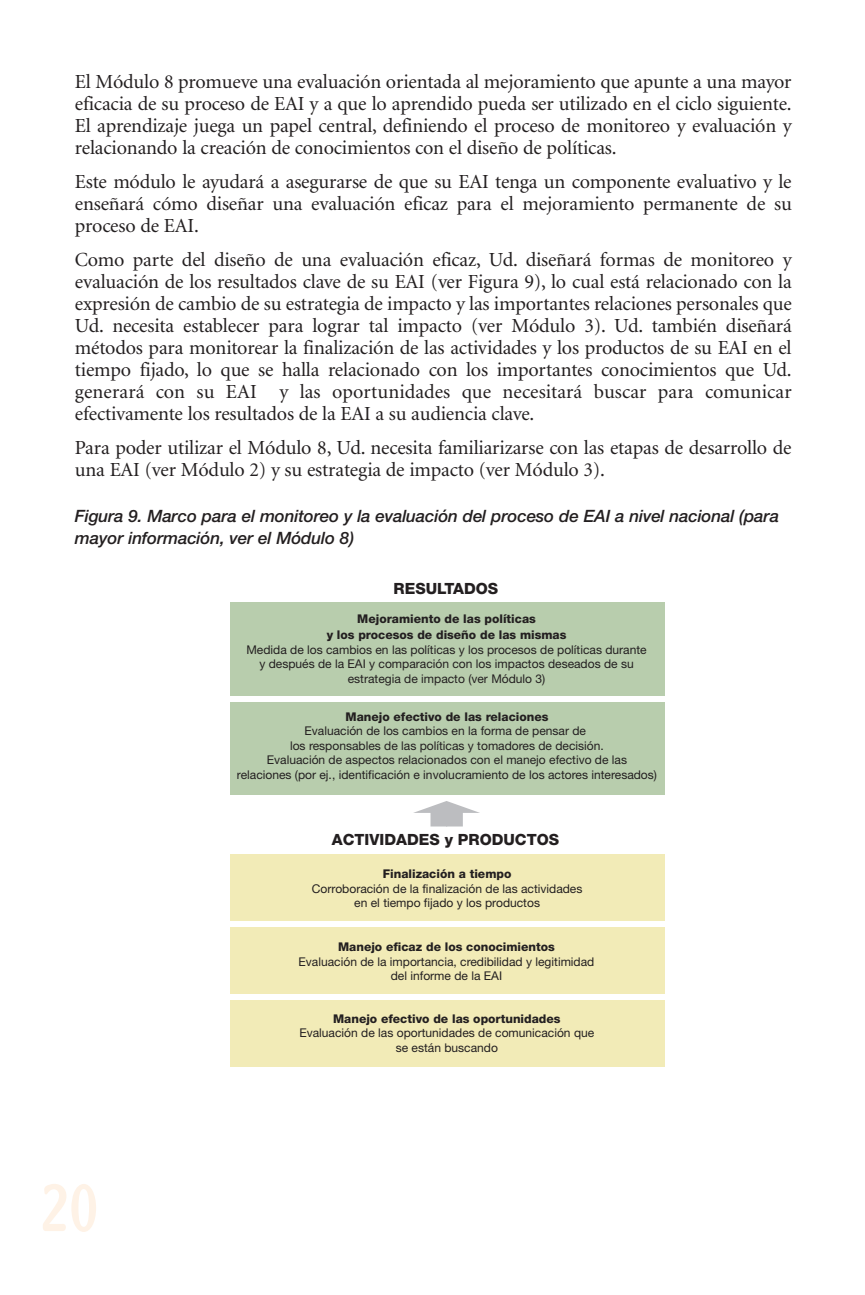
<style>
.page{position:relative;width:865px;height:1295px;background:#fff}
.page>*{position:absolute;margin:0;border:0;box-sizing:border-box;transform-origin:0 0}
.t1{font:72px "Clearface Got T Regu Ro 1";color:#fef2e6;scale:.8 1}
.t2{font:20px/22px "Minion";letter-spacing:-.01em;color:#231f20;text-align:justify}
.t3{font:italic 500 17px/22px "Helvetica Neue";letter-spacing:-.01em;color:#231f20}
.t4{font:800 15.4px "Helvetica Neue";color:#231f20}
.t5{font:12px/14.6px "Helvetica Neue";color:#231f20;text-align:center}
.t6{font:800 12px/16.4px "Helvetica Neue";color:#231f20;text-align:center}
</style>
<div class="page">
<svg style="left:230px;top:602px;width:435px;height:465px"></svg>
<p class="t2" style="left:75px;top:72px;width:718px">El Módulo 8 promueve una evaluación orientada al mejoramiento que apunte a una mayor eficacia de su proceso de EAI y a que lo aprendido pueda ser utilizado en el ciclo siguiente.<br>El aprendizaje juega un papel central, definiendo el proceso de monitoreo y evaluación y relacionando la creación de conocimientos con el diseño de políticas.</p>
<p class="t2" style="left:75px;top:172px;width:718px">Este módulo le ayudará a asegurarse de que su EAI tenga un componente evaluativo y le enseñará cómo diseñar una evaluación eficaz para el mejoramiento permanente de su proceso de EAI.</p>
<p class="t2" style="left:75px;top:250px;width:718px">Como parte del diseño de una evaluación eficaz, Ud. diseñará formas de monitoreo y evaluación de los resultados clave de su EAI (ver Figura 9), lo cual está relacionado con la expresión de cambio de su estrategia de impacto y las importantes relaciones personales que Ud. necesita establecer para lograr tal impacto (ver Módulo 3). Ud. también diseñará métodos para monitorear la finalización de las actividades y los productos de su EAI en el tiempo fijado, lo que se halla relacionado con los importantes conocimientos que Ud. generará con su EAI y las oportunidades que necesitará buscar para comunicar efectivamente los resultados de la EAI a su audiencia clave.</p>
<p class="t2" style="left:75px;top:438px;width:718px">Para poder utilizar el Módulo 8, Ud. necesita familiarizarse con las etapas de desarrollo de una EAI (ver Módulo 2) y su estrategia de impacto (ver Módulo 3).</p>
<p class="t3" style="left:75px;top:506px;width:705px">Figura 9. Marco para el monitoreo y la evaluación del proceso de EAI a nivel nacional (para mayor información, ver el Módulo 8)</p>
<p class="t4" style="left:393px;top:583px;width:106px">RESULTADOS</p>
<p class="t6" style="left:326px;top:611px;width:241px">Mejoramiento de las políticas<br>y los procesos de diseño de las mismas</p>
<p class="t5" style="left:246px;top:643px;width:401px">Medida de los cambios en las políticas y los procesos de políticas durante y después de la EAI y comparación con los impactos deseados de su estrategia de impacto (ver Módulo 3)</p>
<p class="t6" style="left:345px;top:709px;width:204px">Manejo efectivo de las relaciones</p>
<p class="t5" style="left:237px;top:725px;width:421px">Evaluación de los cambios en la forma de pensar de<br>los responsables de las políticas y tomadores de decisión.<br>Evaluación de aspectos relacionados con el manejo efectivo de las<br>relaciones (por ej., identificación e involucramiento de los actores interesados)</p>
<h1 class="t1" style="left:40px;top:1183px;width:74px">20</h1>
<p class="t4" style="left:332px;top:833px;width:229px">ACTIVIDADES y PRODUCTOS</p>
<p class="t6" style="left:382px;top:866px;width:130px">Finalización a tiempo</p>
<p class="t5" style="left:312px;top:882px;width:272px">Corroboración de la finalización de las actividades en el tiempo fijado y los productos</p>
<p class="t6" style="left:338px;top:939px;width:218px">Manejo eficaz de los conocimientos</p>
<p class="t5" style="left:298px;top:955px;width:297px">Evaluación de la importancia, credibilidad y legitimidad del informe de la EAI</p>
<p class="t6" style="left:333px;top:1011px;width:229px">Manejo efectivo de las oportunidades</p>
<p class="t5" style="left:299px;top:1026px;width:296px">Evaluación de las oportunidades de comunicación que se están buscando</p>
</div>
